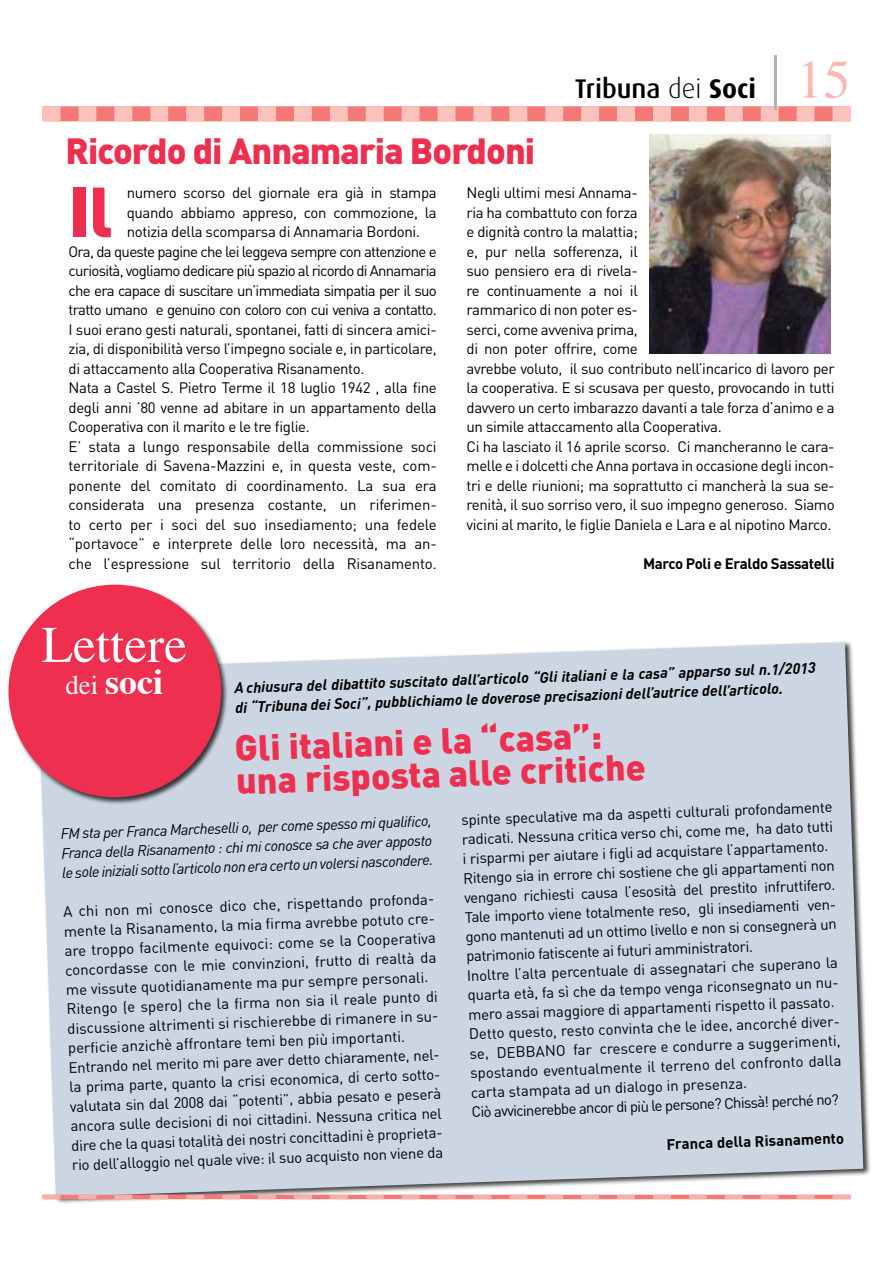
<style>
.page{position:relative;width:893px;height:1263px;background:#fff}
.page>*{position:absolute;margin:0;border:0;box-sizing:border-box;transform-origin:0 0}
.t1{font:900 69.75px "DIN";color:#ee2f4f}
.t2{font:51.3px "Times";color:#fff}
.t3{font:900 36px/33px "DIN";letter-spacing:-.025em;color:#ee2f4f}
.t4{font:700 36px "Times";color:#fff}
.t5{font:500 27px "Dax";color:#000}
.t6{font:15px/19.5px "DIN";letter-spacing:-.025em;color:#000}
.t7{font:15px "DIN";letter-spacing:-.05em;color:#000}
.t8{font:italic 15px/19.5px "DIN";color:#000;text-align:justify}
.t9{font:italic 700 15px/19.5px "DIN";color:#000}
.t10{font:700 15px "DIN";letter-spacing:-.025em;color:#000}
.s1{font-weight:300}
.s2{font-weight:700}
.s3{font-weight:300;font-size:54px;color:#b1b4b6}
.s4{font-family:"Times";font-weight:400;font-size:54px;color:#f9b8b0}
.s5{font-weight:400;font-size:27px}
</style>
<div class="page">
<svg style="left:43px;top:106px;width:807px;height:15px;background:#f69e99"></svg>
<div style="left:36px;top:641px;width:835px;height:563px;background:#000;opacity:.75"></div>
<div style="left:38px;top:642px;width:825px;height:555px;background:#ccd6e3"></div>
<img style="left:650px;top:134px;width:180px;height:220px">
<svg style="left:43px;top:1195px;width:807px;height:4px;background:#f5948e"></svg>
<div style="left:7px;top:583px;width:222px;height:222px;background:#000;opacity:.75"></div>
<div style="left:9px;top:585px;width:212px;height:212px;background:#ee2f4f;border-radius:50%"></div>
<h3 class="t3" style="left:66px;top:133px;width:471px">Ricordo di Annamaria Bordoni</h3>
<h3 class="t5" style="left:575px;top:73px;width:277px">Tribuna <span class="s1">dei</span> <span class="s2">Soci</span> <span class="s3">|</span> <span class="s4">15</span></h3>
<h1 class="t1" style="left:69px;top:165px;width:46px">Il</h1>
<p class="t6" style="left:127px;top:183px;width:311px">numero scorso del giornale era già in stampa</p>
<p class="t6" style="left:127px;top:202px;width:311px">quando abbiamo appreso, con commozione, la</p>
<p class="t6" style="left:127px;top:222px;width:295px">notizia della scomparsa di Annamaria Bordoni.</p>
<p class="t7" style="left:69px;top:242px;width:370px">Ora, da queste pagine che lei leggeva sempre con attenzione e</p>
<p class="t7" style="left:69px;top:261px;width:370px">curiosità, vogliamo dedicare più spazio al ricordo di Annamaria</p>
<p class="t7" style="left:69px;top:281px;width:370px">che era capace di suscitare un’immediata simpatia per il suo</p>
<p class="t7" style="left:69px;top:300px;width:370px">tratto umano e genuino con coloro con cui veniva a contatto.</p>
<p class="t6" style="left:69px;top:319px;width:370px">I suoi erano gesti naturali, spontanei, fatti di sincera amici-</p>
<p class="t6" style="left:69px;top:339px;width:370px">zia, di disponibilità verso l’impegno sociale e, in particolare,</p>
<p class="t6" style="left:69px;top:358px;width:297px">di attaccamento alla Cooperativa Risanamento.</p>
<p class="t6" style="left:69px;top:378px;width:370px">Nata a Castel S. Pietro Terme il 18 luglio 1942 , alla fine</p>
<p class="t6" style="left:69px;top:397px;width:370px">degli anni ’80 venne ad abitare in un appartamento della</p>
<p class="t6" style="left:69px;top:417px;width:243px">Cooperativa con il marito e le tre figlie.</p>
<p class="t6" style="left:69px;top:436px;width:370px">E’ stata a lungo responsabile della commissione soci</p>
<p class="t6" style="left:69px;top:456px;width:370px">territoriale di Savena-Mazzini e, in questa veste, com-</p>
<p class="t6" style="left:69px;top:475px;width:370px">ponente del comitato di coordinamento. La sua era</p>
<p class="t6" style="left:69px;top:495px;width:370px">considerata una presenza costante, un riferimen-</p>
<p class="t6" style="left:69px;top:514px;width:370px">to certo per i soci del suo insediamento; una fedele</p>
<p class="t6" style="left:69px;top:534px;width:370px">“portavoce” e interprete delle loro necessità, ma an-</p>
<p class="t6" style="left:69px;top:553px;width:370px">che l’espressione sul territorio della Risanamento.</p>
<p class="t6" style="left:466px;top:183px;width:370px">Negli ultimi mesi Annama-<br>ria ha combattuto con forza<br>e dignità contro la malattia;<br>e, pur nella sofferenza, il<br>suo pensiero era di rivela-<br>re continuamente a noi il<br>rammarico di non poter es-<br>serci, come avveniva prima,<br>di non poter offrire, come<br>avrebbe voluto, il suo contributo nell’incarico di lavoro per la cooperativa. E si scusava per questo, provocando in tutti davvero un certo imbarazzo davanti a tale forza d’animo e a un simile attaccamento alla Cooperativa.<br>Ci ha lasciato il 16 aprile scorso. Ci mancheranno le cara&shy;melle e i dolcetti che Anna portava in occasione degli incon&shy;tri e delle riunioni; ma soprattutto ci mancherà la sua se&shy;renità, il suo sorriso vero, il suo impegno generoso. Siamo vicini al marito, le figlie Daniela e Lara e al nipotino Marco.</p>
<p class="t10" style="left:643px;top:553px;width:193px">Marco Poli e Eraldo Sassatelli</p>
<h2 class="t2" style="left:42px;top:616px;width:147px">Lettere</h2>
<h3 class="t4" style="left:65px;top:647px;width:99px"><span class="s5">dei</span> soci</h3>
<p class="t9" style="left:234px;top:677px;width:583px;rotate:-2deg">A chiusura del dibattito suscitato dall’articolo “Gli italiani e la casa” apparso sul n.1/2013 di “Tribuna dei Soci”, pubblichiamo le doverose precisazioni dell’autrice dell’articolo.</p>
<h3 class="t3" style="left:234px;top:730px;width:413px;rotate:-2deg">Gli italiani e la “casa”: una risposta alle critiche</h3>
<p class="t8" style="left:60px;top:824px;width:373px;rotate:-2deg">FM sta per Franca Marcheselli o, per come spesso mi qualifi co, Franca della Risanamento : chi mi conosce sa che aver apposto le sole iniziali sotto l’articolo non era certo un volersi nascondere.</p>
<p class="t6" style="left:63px;top:901px;width:374px;rotate:-2deg">A chi non mi conosce dico che, rispettando profonda&shy;mente la Risanamento, la mia fi rma avrebbe potuto cre&shy;are troppo facilmente equivoci: come se la Cooperativa concordasse con le mie convinzioni, frutto di realtà da me vissute quotidianamente ma pur sempre personali.<br>Ritengo (e spero) che la fi rma non sia il reale punto di discussione altrimenti si rischierebbe di rimanere in su&shy;perfi cie anzichè affrontare temi ben più importanti.<br>Entrando nel merito mi pare aver detto chiaramente, nel&shy;la prima parte, quanto la crisi economica, di certo sotto&shy;valutata sin dal 2008 dai “potenti”, abbia pesato e peserà ancora sulle decisioni di noi cittadini. Nessuna critica nel dire che la quasi totalità dei nostri concittadini è proprieta&shy;rio dell’alloggio nel quale vive: il suo acquisto non viene da</p>
<p class="t6" style="left:461px;top:810px;width:374px;rotate:-2deg">spinte speculative ma da aspetti culturali profondamente radicati. Nessuna critica verso chi, come me, ha dato tutti i risparmi per aiutare i fi gli ad acquistare l’appartamento.<br>Ritengo sia in errore chi sostiene che gli appartamenti non vengano richiesti causa l’esosità del prestito infruttifero.<br>Tale importo viene totalmente reso, gli insediamenti ven&shy;gono mantenuti ad un ottimo livello e non si consegnerà un patrimonio fatiscente ai futuri amministratori.<br>Inoltre l’alta percentuale di assegnatari che superano la quarta età, fa sì che da tempo venga riconsegnato un nu&shy;mero assai maggiore di appartamenti rispetto il passato.<br>Detto questo, resto convinta che le idee, ancorché diver&shy;se, DEBBANO far crescere e condurre a suggerimenti, spostando eventualmente il terreno del confronto dalla carta stampata ad un dialogo in presenza.<br>Ciò avvicinerebbe ancor di più le persone? Chissà! perché no?</p>
<p class="t10" style="left:666px;top:1134px;width:179px;rotate:-2deg">Franca della Risanamento</p>
</div>
